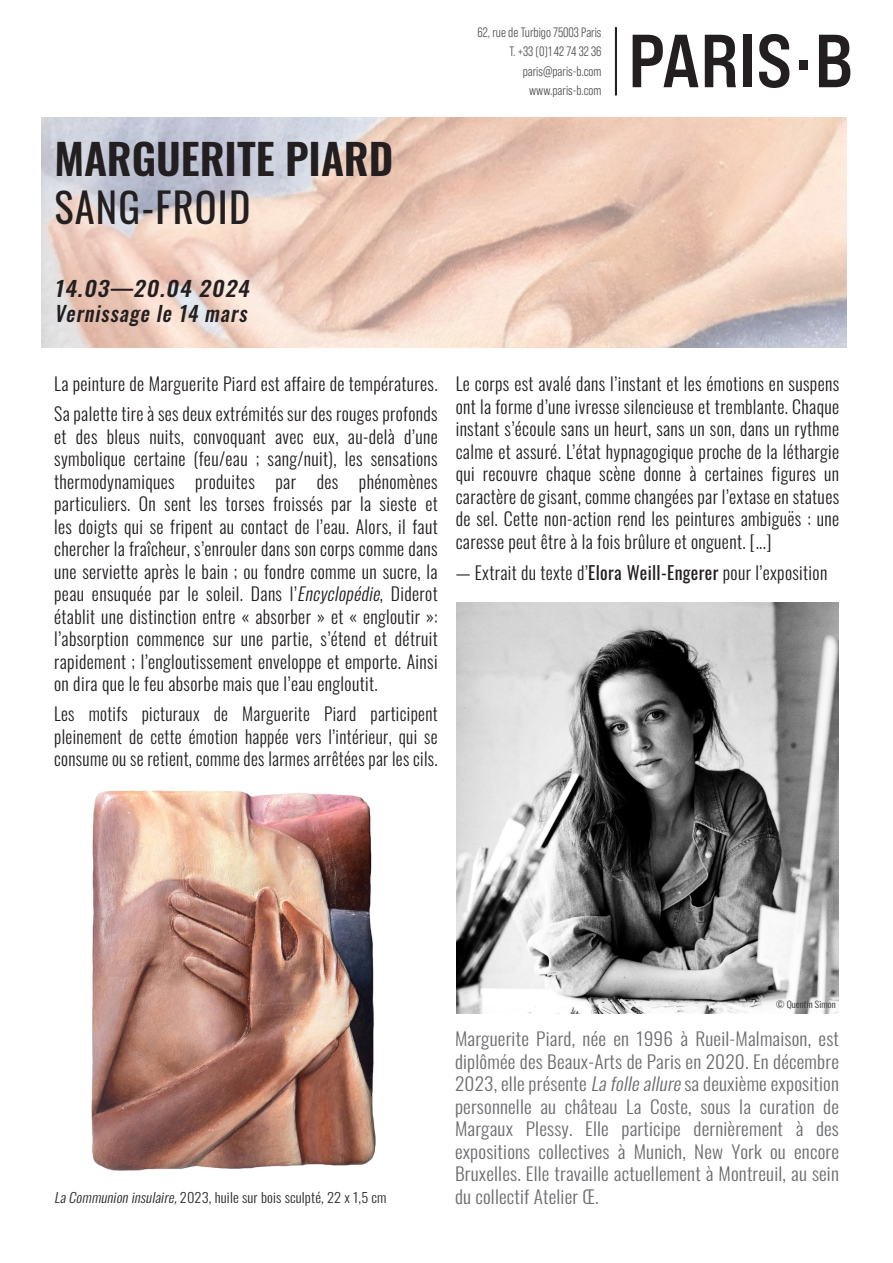
<style>
.page{position:relative;width:893px;height:1263px;background:#fff}
.page>*{position:absolute;margin:0;border:0;box-sizing:border-box;transform-origin:0 0}
.t1{font:700 expanded 75px "Bebas Neue Pro";color:#231f20}
.t2{font:600 42px "Oswald";color:#231f20}
.t3{font:40.5px "Oswald";letter-spacing:.03em;color:#231f20}
.t4{font:italic 500 21px/25.2px "Oswald";color:#231f20;scale:1.1 1}
.t5{font:300 18px/22.5px "Oswald";letter-spacing:.02em;color:#231f20;text-align:justify}
.t6{font:300 18px/22.5px "Oswald";letter-spacing:.01em;color:#6c6d70;text-align:justify;scale:1.07 1}
.t7{font:300 18px/22.5px "Oswald";letter-spacing:.02em;color:#231f20;text-align:justify;scale:.96 1}
.t8{font:13.65px/19.5px "Bebas Neue Pro Middle";color:#57585a;text-align:right}
.t9{font:300 13.5px "Oswald";letter-spacing:.01em;color:#2e2b2c;scale:1.07 1}
.t10{font:300 9px "Oswald";letter-spacing:.01em;color:#2e2b2c;scale:1.07 1}
.s1{font-style:italic}
.s2{font-weight:400}
</style>
<div class="page">
<img style="left:41px;top:118px;width:805px;height:229px">
<div style="left:615px;top:27px;width:2px;height:68px;border:2px solid #231f20"></div>
<img style="left:91px;top:790px;width:285px;height:381px">
<img style="left:456px;top:602px;width:383px;height:411px">
<h2 class="t2" style="left:54px;top:121px;width:340px">MARGUERITE PIARD</h2>
<h3 class="t3" style="left:54px;top:171px;width:198px">SANG-FROID</h3>
<p class="t8" style="left:478px;top:22px;width:125px">62, rue de Turbigo 75003 Paris<br>T. +33 (0)1 42 74 32 36 paris@paris-b.com www.paris-b.com</p>
<h1 class="t1" style="left:628px;top:15px;width:227px">PARIS·B</h1>
<p class="t4" style="left:54px;top:274px;width:184px">14.03—20.04 2024<br>Vernissage le 14 mars</p>
<p class="t5" style="left:54px;top:367px;width:385px;line-height:30px">La peinture de Marguerite Piard est affaire de températures.<br>Sa palette tire à ses deux extrémités sur des rouges profonds</p>
<p class="t5" style="left:54px;top:423px;width:385px">et des bleus nuits, convoquant avec eux, au-delà d’une symbolique certaine (feu/eau ; sang/nuit), les sensations thermodynamiques produites par des phénomènes particuliers. On sent les torses froissés par la sieste et les doigts qui se fripent au contact de l’eau. Alors, il faut chercher la fraîcheur, s’enrouler dans son corps comme dans une serviette après le bain ; ou fondre comme un sucre, la peau ensuquée par le soleil. Dans l’<span class="s1">Encyclopédie</span>, Diderot établit une distinction entre « absorber » et « engloutir »: l’absorption commence sur une partie, s’étend et détruit rapidement ; l’engloutissement enveloppe et emporte. Ainsi on dira que le feu absorbe mais que l’eau engloutit.</p>
<p class="t7" style="left:54px;top:701px;width:401px">Les motifs picturaux de Marguerite Piard participent pleinement de cette émotion happée vers l’intérieur, qui se consume ou se retient, comme des larmes arrêtées par les cils.</p>
<p class="t5" style="left:456px;top:371px;width:385px">Le corps est avalé dans l’instant et les émotions en suspens ont la forme d’une ivresse silencieuse et tremblante. Chaque instant s’écoule sans un heurt, sans un son, dans un rythme calme et assuré. L’état hypnagogique proche de la léthargie qui recouvre chaque scène donne à certaines figures un caractère de gisant, comme changées par l’extase en statues de sel. Cette non-action rend les peintures ambiguës : une caresse peut être à la fois brûlure et onguent. [...]</p>
<p class="t5" style="left:456px;top:560px;width:373px">— Extrait du texte d’<span class="s2">Elora Weill-Engerer</span> pour l’exposition</p>
<p class="t9" style="left:54px;top:1185px;width:312px"><span class="s1">LaCommunioninsulaire,</span>2023, huile sur bois sculpté, 22 x 1,5 cm</p>
<p class="t10" style="left:776px;top:996px;width:57px">© Quentin Simon</p>
<p class="t6" style="left:455px;top:1026px;width:360px">Marguerite Piard, née en 1996 à Rueil-Malmaison, est diplômée des Beaux-Arts de Paris en 2020. En décembre 2023, elle présente <span class="s1">Lafolleallure</span>sa deuxième exposition personnelle au château La Coste, sous la curation de Margaux Plessy. Elle participe dernièrement à des expositions collectives à Munich, New York ou encore Bruxelles. Elle travaille actuellement à Montreuil, au sein du collectif Atelier Œ.</p>
</div>
